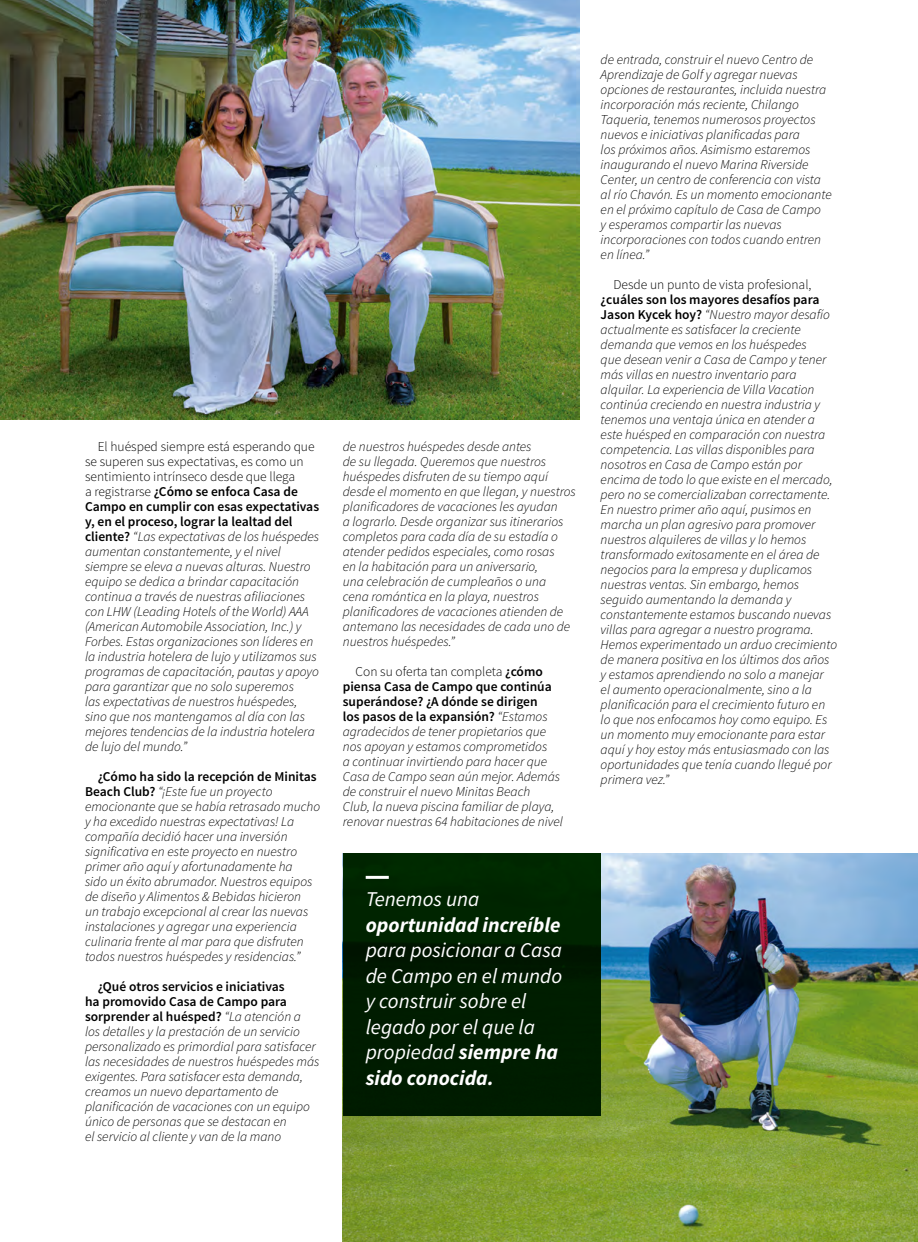
<style>
.page{position:relative;width:918px;height:1242px;background:#fff}
.page>*{position:absolute;margin:0;border:0;box-sizing:border-box;transform-origin:0 0}
.t1{font:italic 21px/25.5px "Source Sans Pro";color:#fff}
.t2{font:italic 700 21px "Source Sans Pro";color:#fff}
.t3{font:italic 300 13.5px/15px "Source Sans Pro";color:#000}
.t4{font:300 13.5px "Source Sans Pro";color:#000}
.s1{font-style:normal}
.s2{font-weight:600;font-style:normal}
.s3{font-weight:700}
</style>
<div class="page">
<img style="left:343px;top:854px;width:575px;height:388px">
<div style="left:343px;top:854px;width:258px;height:262px;background:#001d00"></div>
<hr style="left:366px;top:876px;width:23px;height:3px;background:#fff">
<img style="left:0;top:0;width:579px;height:420px">
<p class="t3" style="left:85px;top:439px;width:236px;text-indent:13px"><span class="s1">El huésped siempre está esperando que se superen sus expectativas, es como un sentimiento intrínseco desde que llega<br>a registrarse</span> <span class="s2">¿Cómo se enfoca Casa de Campo en cumplir con esas expectativas y, en el proceso, lograr la lealtad del cliente?</span> “Las expectativas de los huéspedes aumentan constantemente, y el nivel siempre se eleva a nuevas alturas. Nuestro equipo se dedica a brindar capacitación continua a través de nuestras afiliaciones con LHW (Leading Hotels of the World) AAA (American Automobile Association, Inc.) y Forbes. Estas organizaciones son líderes en la industria hotelera de lujo y utilizamos sus programas de capacitación, pautas y apoyo para garantizar que no solo superemos<br>las expectativas de nuestros huéspedes, sino que nos mantengamos al día con las mejores tendencias de la industria hotelera de lujo del mundo.”</p>
<p class="t3" style="left:85px;top:769px;width:237px;text-indent:13px"><span class="s2">¿Cómo ha sido la recepción de Minitas Beach Club?</span> “¡Este fue un proyecto emocionante que se había retrasado mucho y ha excedido nuestras expectativas! La compañía decidió hacer una inversión significativa en este proyecto en nuestro primer año aquí y afortunadamente ha<br>sido un éxito abrumador. Nuestros equipos de diseño y Alimentos &amp; Bebidas hicieron<br>un trabajo excepcional al crear las nuevas instalaciones y agregar una experiencia culinaria frente al mar para que disfruten todos nuestros huéspedes y residencias.”</p>
<p class="t3" style="left:85px;top:979px;width:236px;text-indent:13px"><span class="s2">¿Qué otros servicios e iniciativas<br>ha promovido Casa de Campo para sorprender al huésped?</span> “La atención a los detalles y la prestación de un servicio personalizado es primordial para satisfacer las necesidades de nuestros huéspedes más exigentes. Para satisfacer esta demanda, creamos un nuevo departamento de planificación de vacaciones con un equipo único de personas que se destacan en<br>el servicio al cliente y van de la mano</p>
<p class="t3" style="left:343px;top:439px;width:235px">de nuestros huéspedes desde antes<br>de su llegada. Queremos que nuestros huéspedes disfruten de su tiempo aquí desde el momento en que llegan, y nuestros planificadores de vacaciones les ayudan<br>a lograrlo. Desde organizar sus itinerarios completos para cada día de su estadía o atender pedidos especiales, como rosas<br>en la habitación para un aniversario,<br>una celebración de cumpleaños o una<br>cena romántica en la playa, nuestros planificadores de vacaciones atienden de antemano las necesidades de cada uno de nuestros huéspedes.”</p>
<p class="t3" style="left:343px;top:664px;width:222px;text-indent:13px"><span class="s1">Con su oferta tan completa</span> <span class="s2">¿cómo piensa Casa de Campo que continúa superándose? ¿A dónde se dirigen<br>los pasos de la expansión?</span> “Estamos agradecidos de tener propietarios que nos apoyan y estamos comprometidos<br>a continuar invirtiendo para hacer que Casa de Campo sean aún mejor. Además de construir el nuevo Minitas Beach<br>Club, la nueva piscina familiar de playa, renovar nuestras 64 habitaciones de nivel</p>
<h1 class="t1" style="left:366px;top:886px;width:115px">Tenemos una</h1>
<h1 class="t2" style="left:366px;top:911px;width:196px">oportunidad increíble</h1>
<h1 class="t1" style="left:366px;top:937px;width:198px">para posicionar a Casa de Campo en el mundo y construir sobre el legado por el que la propiedad <span class="s3">siempre ha sido conocida.</span></h1>
<p class="t3" style="left:601px;top:52px;width:233px">de entrada, construir el nuevo Centro de Aprendizaje de Golf y agregar nuevas opciones de restaurantes, incluida nuestra incorporación más reciente, Chilango Taqueria, tenemos numerosos proyectos nuevos e iniciativas planificadas para<br>los próximos años. Asimismo estaremos inaugurando el nuevo Marina Riverside Center, un centro de conferencia con vista al río Chavón. Es un momento emocionante en el próximo capítulo de Casa de Campo<br>y esperamos compartir las nuevas incorporaciones con todos cuando entren en línea.”</p>
<p class="t4" style="left:613px;top:276px;width:200px">Desde un punto de vista profesional,</p>
<p class="t3" style="left:601px;top:292px;width:238px"><span class="s2">¿cuáles son los mayores desafíos para Jason Kycek hoy?</span> “Nuestro mayor desafío actualmente es satisfacer la creciente demanda que vemos en los huéspedes<br>que desean venir a Casa de Campo y tener más villas en nuestro inventario para alquilar. La experiencia de Villa Vacation continúa creciendo en nuestra industria y tenemos una ventaja única en atender a este huésped en comparación con nuestra competencia. Las villas disponibles para nosotros en Casa de Campo están por encima de todo lo que existe en el mercado, pero no se comercializaban correctamente.<br>En nuestro primer año aquí, pusimos en marcha un plan agresivo para promover nuestros alquileres de villas y lo hemos transformado exitosamente en el área de negocios para la empresa y duplicamos nuestras ventas. Sin embargo, hemos seguido aumentando la demanda y constantemente estamos buscando nuevas villas para agregar a nuestro programa.<br>Hemos experimentado un arduo crecimiento de manera positiva en los últimos dos años y estamos aprendiendo no solo a manejar<br>el aumento operacionalmente, sino a la planificación para el crecimiento futuro en lo que nos enfocamos hoy como equipo. Es un momento muy emocionante para estar aquí y hoy estoy más entusiasmado con las oportunidades que tenía cuando llegué por primera vez.”</p>
</div>
